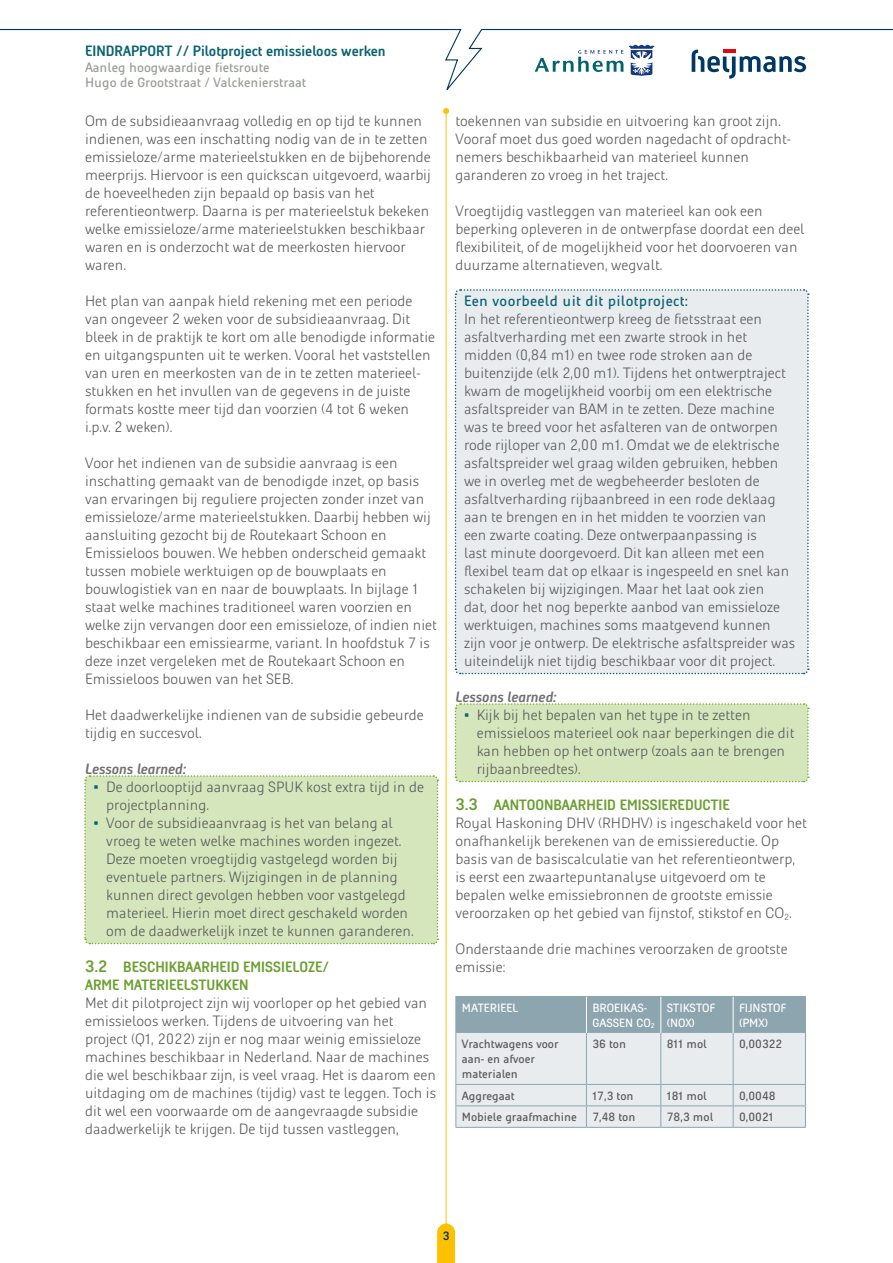
<style>
.page{position:relative;width:893px;height:1263px;background:#fff}
.page>*{position:absolute;margin:0;border:0;box-sizing:border-box;transform-origin:0 0}
.t1{font:300 15px/18px "Heijmans";color:#575756}
.t2{font:700 15px/18px "Heijmans Con";color:#6c9f30}
.t3{font:700 15px "Heijmans Con";color:#0a6371}
.t4{font:15px "Heijmans";letter-spacing:.02em;color:#0a6371}
.t5{font:italic 700 15px "Heijmans Con";color:#706f6f}
.t6{font:13.5px/15px "Heijmans";color:#989d96}
.t7{font:12px/15px "Heijmans";color:#575756}
.t8{font:12px/15px "Heijmans";color:#fff}
.t9{font:700 12px "Heijmans Con";color:#003865}
.s1{font-family:"Arial";font-weight:400;color:#0a6371}
.s2{font-size:16.5px}
</style>
<div class="page">
<svg style="left:0;top:29px;width:893px;height:61px"></svg>
<svg style="left:692px;top:50px;width:114px;height:29px"></svg>
<svg style="left:629px;top:45px;width:25px;height:31px"></svg>
<svg style="left:535px;top:50px;width:88px;height:22px"></svg>
<svg style="left:437px;top:1223px;width:18px;height:40px"></svg>
<hr style="left:446px;top:111px;width:1px;height:1113px;background:#fdc100">
<svg style="left:443px;top:108px;width:6px;height:6px"></svg>
<div style="left:84px;top:775px;width:355px;height:170px;background:#d5e6bd"></div>
<div style="left:454px;top:289px;width:356px;height:386px;background:#e8ecef"></div>
<div style="left:454px;top:703px;width:356px;height:80px;background:#d5e6bd"></div>
<svg style="left:455px;top:996px;width:351px;height:131px;background:#ccd6db"></svg>
<hr style="left:455px;top:1127px;width:131px;height:1px;background:#8da5af">
<hr style="left:586px;top:1127px;width:75px;height:1px;background:#8da5af">
<hr style="left:661px;top:1127px;width:72px;height:1px;background:#8da5af">
<hr style="left:733px;top:1127px;width:73px;height:1px;background:#8da5af">
<hr style="left:586px;top:997px;width:1px;height:36px;background:#fff">
<hr style="left:660px;top:997px;width:1px;height:36px;background:#fff">
<hr style="left:733px;top:997px;width:1px;height:36px;background:#fff">
<hr style="left:455px;top:997px;width:1px;height:36px;background:#8da5af">
<p class="t3" style="left:85px;top:42px;width:302px">EINDRAPPORT // Pilotproject emissieloos werken</p>
<p class="t6" style="left:85px;top:60px;width:223px">Aanleg hoogwaardige fietsroute<br>Hugo de Grootstraat / Valckenierstraat</p>
<p class="t1" style="left:85px;top:112px;width:347px">Om de subsidieaanvraag volledig en op tijd te kunnen indienen, was een inschatting nodig van de in te zetten emissieloze/arme materieelstukken en de bijbehorende meerprijs. Hiervoor is een quickscan uitgevoerd, waarbij de hoeveelheden zijn bepaald op basis van het referentieontwerp. Daarna is per materieelstuk bekeken welke emissieloze/arme materieelstukken beschikbaar waren en is onderzocht wat de meerkosten hiervoor waren.</p>
<p class="t1" style="left:85px;top:292px;width:352px">Het plan van aanpak hield rekening met een periode van ongeveer 2 weken voor de subsidieaanvraag. Dit bleek in de praktijk te kort om alle benodigde informatie en uitgangspunten uit te werken. Vooral het vaststellen van uren en meerkosten van de in te zetten materieel&shy;stukken en het invullen van de gegevens in de juiste formats kostte meer tijd dan voorzien (4 tot 6 weken i.p.v. 2 weken).</p>
<p class="t1" style="left:85px;top:454px;width:353px">Voor het indienen van de subsidie aanvraag is een inschatting gemaakt van de benodigde inzet, op basis van ervaringen bij reguliere projecten zonder inzet van emissieloze/arme materieelstukken. Daarbij hebben wij aansluiting gezocht bij de Routekaart Schoon en Emissieloos bouwen. We hebben onderscheid gemaakt tussen mobiele werktuigen op de bouwplaats en bouwlogistiek van en naar de bouwplaats. In bijlage 1 staat welke machines traditioneel waren voorzien en welke zijn vervangen door een emissieloze, of indien niet beschikbaar een emissiearme, variant. In hoofdstuk 7 is deze inzet vergeleken met de Routekaart Schoon en Emissieloos bouwen van het SEB.</p>
<p class="t1" style="left:85px;top:706px;width:340px">Het daadwerkelijke indienen van de subsidie gebeurde tijdig en succesvol.</p>
<p class="t5" style="left:85px;top:760px;width:103px">Lessons learned:</p>
<p class="t1" style="left:106px;top:778px;width:319px;text-indent:-13px"><span class="s1">▪</span> De doorlooptijd aanvraag SPUK kost extra tijd in de projectplanning.</p>
<p class="t1" style="left:106px;top:814px;width:309px;text-indent:-13px"><span class="s1">▪</span> Voor de subsidieaanvraag is het van belang al vroeg te weten welke machines worden ingezet.<br>Deze moeten vroegtijdig vastgelegd worden bij eventuele partners. Wijzigingen in de planning kunnen direct gevolgen hebben voor vastgelegd materieel. Hierin moet direct geschakeld worden om de daadwerkelijk inzet te kunnen garanderen.</p>
<p class="t2" style="left:85px;top:958px;width:246px"><span class="s2">3.2</span> BESCHIKBAARHEID EMISSIELOZE/<br>ARME MATERIEELSTUKKEN</p>
<p class="t1" style="left:85px;top:994px;width:353px">Met dit pilotproject zijn wij voorloper op het gebied van emissieloos werken. Tijdens de uitvoering van het project (Q1, 2022) zijn er nog maar weinig emissieloze machines beschikbaar in Nederland. Naar de machines die wel beschikbaar zijn, is veel vraag. Het is daarom een uitdaging om de machines (tijdig) vast te leggen. Toch is dit wel een voorwaarde om de aangevraagde subsidie daadwerkelijk te krijgen. De tijd tussen vastleggen,</p>
<p class="t1" style="left:455px;top:112px;width:337px">toekennen van subsidie en uitvoering kan groot zijn.<br>Vooraf moet dus goed worden nagedacht of opdracht&shy;nemers beschikbaarheid van materieel kunnen garanderen zo vroeg in het traject.</p>
<p class="t1" style="left:455px;top:202px;width:351px">Vroegtijdig vastleggen van materieel kan ook een beperking opleveren in de ontwerpfase doordat een deel flexibiliteit, of de mogelijkheid voor het doorvoeren van duurzame alternatieven, wegvalt.</p>
<p class="t4" style="left:464px;top:292px;width:225px">Een voorbeeld uit dit pilotproject:</p>
<p class="t1" style="left:464px;top:310px;width:333px">In het referentieontwerp kreeg de fietsstraat een asfaltverharding met een zwarte strook in het midden (0,84 m1) en twee rode stroken aan de buitenzijde (elk 2,00 m1). Tijdens het ontwerptraject kwam de mogelijkheid voorbij om een elektrische asfaltspreider van BAM in te zetten. Deze machine was te breed voor het asfalteren van de ontworpen rode rijloper van 2,00 m1. Omdat we de elektrische asfaltspreider wel graag wilden gebruiken, hebben we in overleg met de wegbeheerder besloten de asfaltverharding rijbaanbreed in een rode deklaag aan te brengen en in het midden te voorzien van<br>een zwarte coating. Deze ontwerpaanpassing is<br>last minute doorgevoerd. Dit kan alleen met een flexibel team dat op elkaar is ingespeeld en snel kan schakelen bij wijzigingen. Maar het laat ook zien<br>dat, door het nog beperkte aanbod van emissieloze werktuigen, machines soms maatgevend kunnen zijn voor je ontwerp. De elektrische asfaltspreider was uiteindelijk niet tijdig beschikbaar voor dit project.</p>
<p class="t5" style="left:455px;top:688px;width:103px">Lessons learned:</p>
<p class="t1" style="left:477px;top:706px;width:319px;text-indent:-13px"><span class="s1">▪</span> Kijk bij het bepalen van het type in te zetten emissieloos materieel ook naar beperkingen die dit kan hebben op het ontwerp (zoals aan te brengen rijbaanbreedtes).</p>
<p class="t2" style="left:455px;top:796px;width:276px"><span class="s2">3.3</span> AANTOONBAARHEID EMISSIEREDUCTIE</p>
<p class="t1" style="left:455px;top:814px;width:353px">Royal Haskoning DHV (RHDHV) is ingeschakeld voor het onafhankelijk berekenen van de emissiereductie. Op basis van de basiscalculatie van het referentieontwerp, is eerst een zwaartepuntanalyse uitgevoerd om te bepalen welke emissiebronnen de grootste emissie veroorzaken op het gebied van fijnstof, stikstof en CO<sub>2</sub>.</p>
<p class="t1" style="left:455px;top:940px;width:334px">Onderstaande drie machines veroorzaken de grootste emissie:</p>
<p class="t8" style="left:462px;top:1000px;width:58px">MATERIEEL</p>
<p class="t8" style="left:592px;top:1000px;width:64px">BROEIKAS-<br>GASSEN CO<sub>2</sub></p>
<p class="t8" style="left:667px;top:1000px;width:50px">STIKSTOF (NOX)</p>
<p class="t8" style="left:739px;top:1000px;width:49px">FIJNSTOF (PMX)</p>
<p class="t7" style="left:462px;top:1037px;width:98px">Vrachtwagens voor aan- en afvoer materialen</p>
<p class="t7" style="left:592px;top:1037px;width:35px">36 ton</p>
<p class="t7" style="left:667px;top:1037px;width:42px">811 mol</p>
<p class="t7" style="left:739px;top:1037px;width:45px">0,00322</p>
<p class="t7" style="left:462px;top:1088px;width:54px">Aggregaat</p>
<p class="t7" style="left:592px;top:1088px;width:43px">17,3 ton</p>
<p class="t7" style="left:667px;top:1088px;width:42px">181 mol</p>
<p class="t7" style="left:739px;top:1088px;width:38px">0,0048</p>
<p class="t7" style="left:462px;top:1110px;width:117px">Mobiele graafmachine</p>
<p class="t7" style="left:592px;top:1110px;width:45px">7,48 ton</p>
<p class="t7" style="left:667px;top:1110px;width:48px">78,3 mol</p>
<p class="t7" style="left:739px;top:1110px;width:36px">0,0021</p>
<p class="t9" style="left:443px;top:1228px;width:8px">3</p>
</div>
